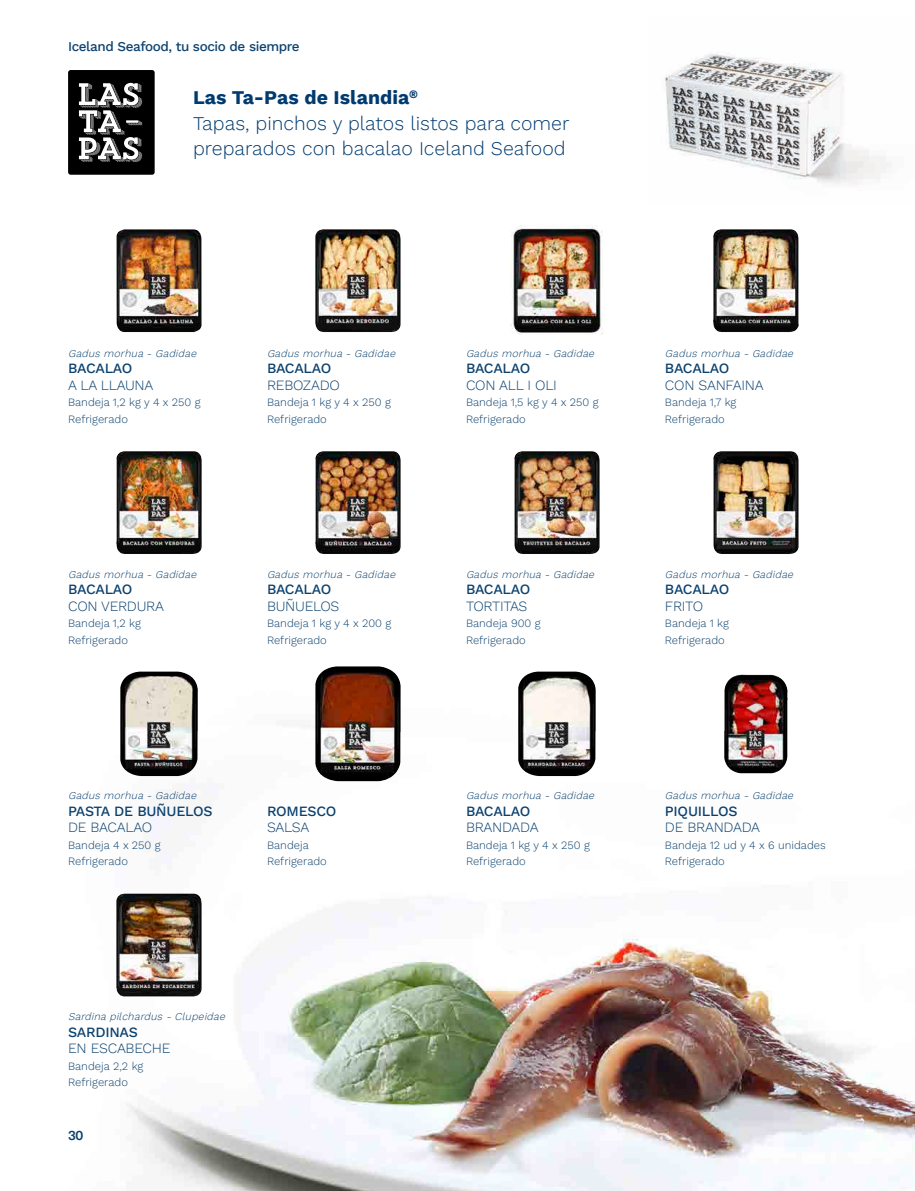
<style>
.page{position:relative;width:915px;height:1191px;background:#fff}
.page>*{position:absolute;margin:0;border:0;box-sizing:border-box;transform-origin:0 0}
.t1{font:300 19.5px/25.5px "Work Sans";color:#003b70}
.t2{font:300 14.25px "Work Sans";letter-spacing:-.02em;color:#0b416e}
.t3{font:500 14.25px "Work Sans";letter-spacing:-.02em;color:#0b416e}
.t4{font:500 13.5px "Work Sans";letter-spacing:-.03em;color:#0b416e}
.t5{font:500 13.5px "Neue Haas Unica W1 G";color:#0b416e}
.t6{font:300 11.25px/16.5px "Work Sans";color:#0b416e}
.t7{font:italic 300 10.5px "Work Sans";color:#0b416e}
.s1{font-weight:700}
</style>
<div class="page">
<img style="left:68px;top:70px;width:846px;height:1121px">
<img style="left:120px;top:671px;width:78px;height:105px">
<img style="left:116px;top:893px;width:86px;height:103px">
<img style="left:518px;top:671px;width:77px;height:105px">
<img style="left:724px;top:674px;width:63px;height:99px">
<img style="left:514px;top:451px;width:85px;height:103px">
<img style="left:315px;top:451px;width:85px;height:103px">
<img style="left:116px;top:451px;width:86px;height:103px">
<img style="left:712px;top:229px;width:86px;height:103px">
<img style="left:510px;top:221px;width:93px;height:119px">
<img style="left:315px;top:229px;width:85px;height:103px">
<img style="left:116px;top:229px;width:85px;height:104px">
<img style="left:315px;top:666px;width:85px;height:115px">
<img style="left:713px;top:451px;width:85px;height:103px">
<img style="left:649px;top:52px;width:265px;height:152px">
<div style="left:68px;top:70px;width:87px;height:105px;background:#000;border-radius:3px"></div>
<svg style="left:79px;top:83px;width:63px;height:79px"></svg>
<p class="t4" style="left:68px;top:36px;width:233px">Iceland Seafood, tu socio de siempre</p>
<h1 class="t1" style="left:193px;top:84px;width:378px"><span class="s1">Las Ta-Pas de Islandia</span><sup>®<br></sup>Tapas, pinchos y platos listos para comer preparados con bacalao Iceland Seafood</h1>
<p class="t7" style="left:68px;top:345px;width:133px">Gadusmorhua-Gadidae</p>
<p class="t3" style="left:68px;top:357px;width:66px">BACALAO</p>
<p class="t2" style="left:68px;top:374px;width:87px">A LA LLAUNA</p>
<p class="t6" style="left:68px;top:394px;width:134px">Bandeja 1,2 kg y 4 x 250 g<br>Refrigerado</p>
<p class="t7" style="left:68px;top:566px;width:133px">Gadusmorhua-Gadidae</p>
<p class="t3" style="left:68px;top:579px;width:66px">BACALAO</p>
<p class="t2" style="left:68px;top:595px;width:97px">CON VERDURA</p>
<p class="t6" style="left:68px;top:615px;width:74px">Bandeja 1,2 kg<br>Refrigerado</p>
<p class="t7" style="left:267px;top:345px;width:133px">Gadusmorhua-Gadidae</p>
<p class="t3" style="left:267px;top:357px;width:66px">BACALAO</p>
<p class="t2" style="left:267px;top:374px;width:74px">REBOZADO</p>
<p class="t6" style="left:267px;top:394px;width:125px">Bandeja 1 kg y 4 x 250 g<br>Refrigerado</p>
<p class="t7" style="left:267px;top:566px;width:133px">Gadusmorhua-Gadidae</p>
<p class="t3" style="left:267px;top:579px;width:66px">BACALAO</p>
<p class="t2" style="left:267px;top:595px;width:74px">BUÑUELOS</p>
<p class="t6" style="left:267px;top:615px;width:126px">Bandeja 1 kg y 4 x 200 g<br>Refrigerado</p>
<p class="t7" style="left:68px;top:787px;width:133px">Gadusmorhua-Gadidae</p>
<p class="t3" style="left:68px;top:800px;width:146px">PASTA DE BUÑUELOS</p>
<p class="t2" style="left:68px;top:816px;width:86px">DE BACALAO</p>
<p class="t6" style="left:68px;top:836px;width:94px">Bandeja 4 x 250 g<br>Refrigerado</p>
<p class="t3" style="left:267px;top:800px;width:71px">ROMESCO</p>
<p class="t2" style="left:267px;top:816px;width:44px">SALSA</p>
<p class="t6" style="left:267px;top:836px;width:61px">Bandeja<br>Refrigerado</p>
<p class="t7" style="left:68px;top:1009px;width:162px">Sardinapilchardus-Clupeidae</p>
<p class="t3" style="left:68px;top:1021px;width:71px">SARDINAS</p>
<p class="t2" style="left:68px;top:1038px;width:104px">EN ESCABECHE</p>
<p class="t6" style="left:68px;top:1057px;width:77px">Bandeja 2,2 kg<br>Refrigerado</p>
<p class="t5" style="left:68px;top:1125px;width:17px">30</p>
<p class="t7" style="left:466px;top:345px;width:133px">Gadusmorhua-Gadidae</p>
<p class="t3" style="left:466px;top:357px;width:66px">BACALAO</p>
<p class="t2" style="left:466px;top:374px;width:92px">CON ALL I OLI</p>
<p class="t6" style="left:466px;top:394px;width:134px">Bandeja 1,5 kg y 4 x 250 g<br>Refrigerado</p>
<p class="t7" style="left:466px;top:566px;width:133px">Gadusmorhua-Gadidae</p>
<p class="t3" style="left:466px;top:579px;width:66px">BACALAO</p>
<p class="t2" style="left:466px;top:595px;width:63px">TORTITAS</p>
<p class="t6" style="left:466px;top:615px;width:76px">Bandeja 900 g<br>Refrigerado</p>
<p class="t7" style="left:466px;top:787px;width:133px">Gadusmorhua-Gadidae</p>
<p class="t3" style="left:466px;top:800px;width:66px">BACALAO</p>
<p class="t2" style="left:466px;top:816px;width:74px">BRANDADA</p>
<p class="t6" style="left:466px;top:836px;width:125px">Bandeja 1 kg y 4 x 250 g<br>Refrigerado</p>
<p class="t7" style="left:664px;top:345px;width:133px">Gadusmorhua-Gadidae</p>
<p class="t3" style="left:664px;top:357px;width:66px">BACALAO</p>
<p class="t2" style="left:664px;top:374px;width:100px">CON SANFAINA</p>
<p class="t6" style="left:664px;top:394px;width:73px">Bandeja 1,7 kg<br>Refrigerado</p>
<p class="t7" style="left:664px;top:566px;width:133px">Gadusmorhua-Gadidae</p>
<p class="t3" style="left:664px;top:579px;width:66px">BACALAO</p>
<p class="t2" style="left:664px;top:595px;width:40px">FRITO</p>
<p class="t6" style="left:664px;top:615px;width:66px">Bandeja 1 kg<br>Refrigerado</p>
<p class="t7" style="left:664px;top:787px;width:133px">Gadusmorhua-Gadidae</p>
<p class="t3" style="left:664px;top:800px;width:74px">PIQUILLOS</p>
<p class="t2" style="left:664px;top:816px;width:97px">DE BRANDADA</p>
<p class="t6" style="left:664px;top:836px;width:162px">Bandeja 12 ud y 4 x 6 unidades<br>Refrigerado</p>
</div>
